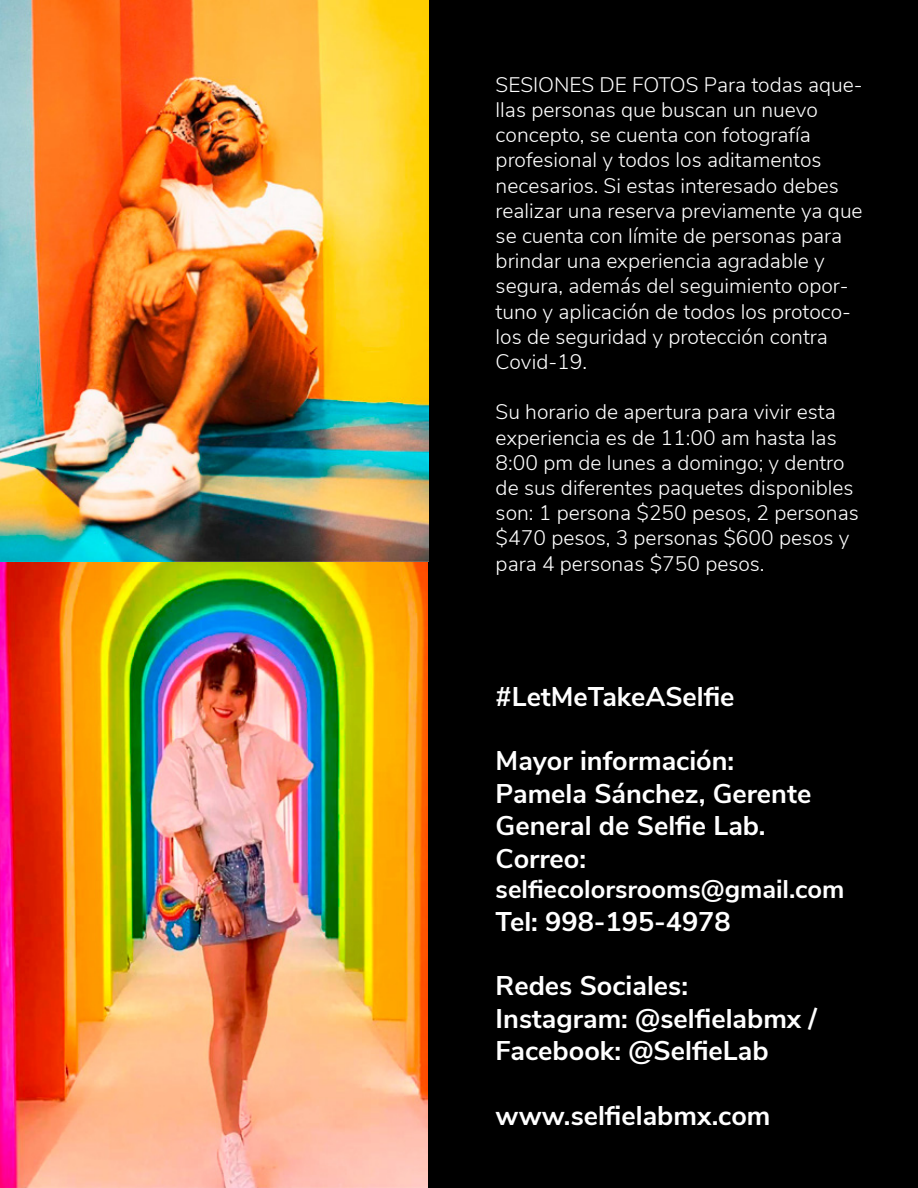
<style>
.page{position:relative;width:918px;height:1188px;background:#000}
.page>*{position:absolute;margin:0;border:0;box-sizing:border-box;transform-origin:0 0}
.t1{font:700 27px/32.4px "Nunito Sans";color:#fff}
.t2{font:700 25.5px "Nunito Sans";color:#fff}
.t3{font:300 21px/25.2px "Nunito Sans";color:#fff}
</style>
<div class="page">
<img style="left:0;top:0;width:428px;height:1188px">
<p class="t3" style="left:496px;top:71px;width:369px">SESIONES DE FOTOS Para todas aque&shy;llas personas que buscan un nuevo concepto, se cuenta con fotografía profesional y todos los aditamentos necesarios. Si estas interesado debes realizar una reserva previamente ya que se cuenta con límite de personas para brindar una experiencia agradable y segura, además del seguimiento opor&shy;tuno y aplicación de todos los protoco&shy;los de seguridad y protección contra Covid-19.</p>
<p class="t3" style="left:496px;top:398px;width:365px">Su horario de apertura para vivir esta experiencia es de 11:00 am hasta las 8:00 pm de lunes a domingo; y dentro de sus diferentes paquetes disponibles son: 1 persona $250 pesos, 2 personas $470 pesos, 3 personas $600 pesos y para 4 personas $750 pesos.</p>
<p class="t1" style="left:496px;top:678px;width:241px">#LetMeTakeASelfie</p>
<p class="t1" style="left:496px;top:743px;width:317px">Mayor información:<br>Pamela Sánchez, Gerente<br>General de Selfie Lab.<br>Correo:</p>
<p class="t2" style="left:496px;top:871px;width:350px">selfiecolorsrooms@gmail.com</p>
<p class="t1" style="left:496px;top:903px;width:237px">Tel: 998-195-4978</p>
<p class="t1" style="left:496px;top:968px;width:323px">Redes Sociales:<br>Instagram: @selfielabmx /<br>Facebook: @SelfieLab</p>
<p class="t1" style="left:496px;top:1098px;width:276px">www.selfielabmx.com</p>
</div>
